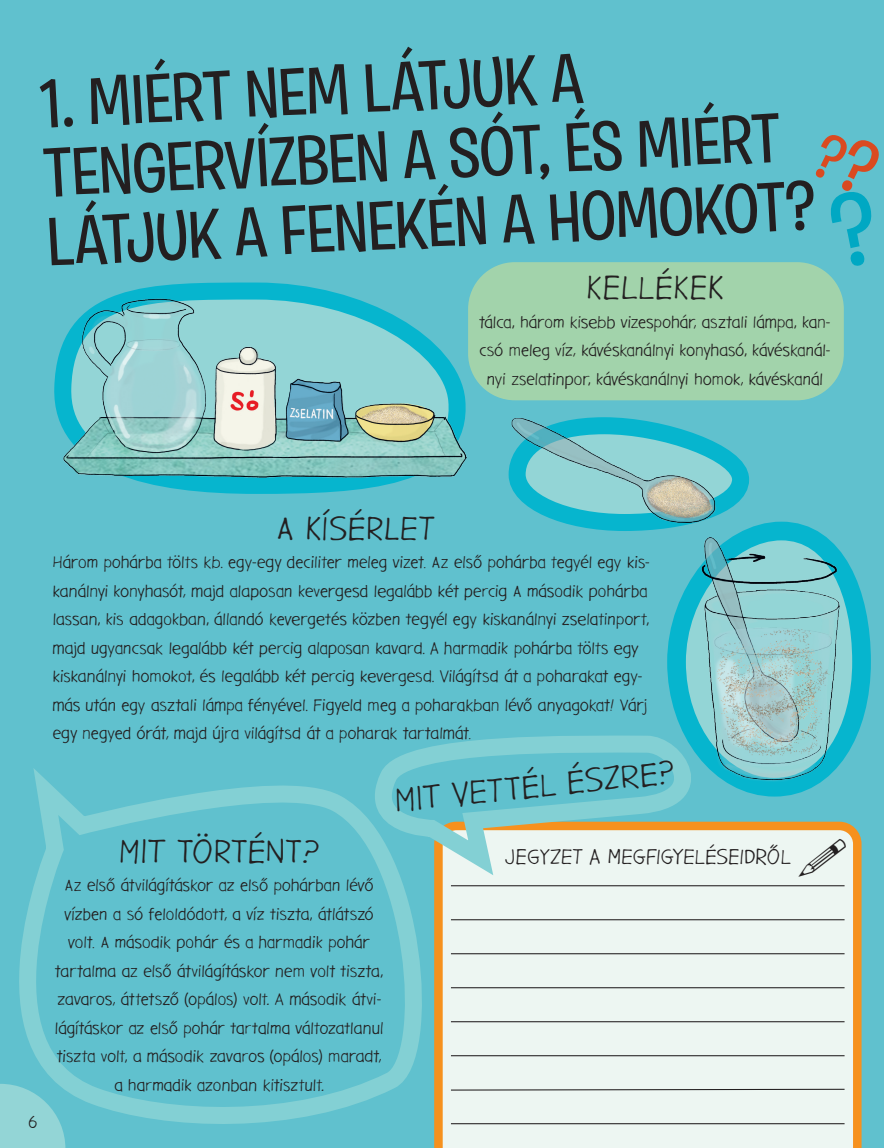
<style>
.page{position:relative;width:884px;height:1148px;background:#fff}
.page>*{position:absolute;margin:0;border:0;box-sizing:border-box;transform-origin:0 0}
.cím{font:500 69px/69.3px "Burbank Big";color:#231f20}
.kiscím{font:33px "Gargle Rg";color:#231f20}
.t1{font:21px "Gargle Rg";letter-spacing:.005em;color:#231f20}
.t2{font:18px "Gargle Rg";color:#231f20}
.t3{font:16.5px/28.5px "Gargle Rg";letter-spacing:.005em;color:#231f20;text-align:center}
</style>
<div class="page">
<div style="left:0;top:0;width:884px;height:1147px;background:#60c1ce"></div>
<div style="left:468px;top:262px;width:376px;height:138px;background:#a2d3ab;border-radius:47px"></div>
<img style="left:861px;top:840px;width:1px;height:55px">
<div style="left:434px;top:821px;width:427px;height:326px;background:#edf6f2"></div>
<svg style="left:19px;top:768px;width:436px;height:375px"></svg>
<svg style="left:365px;top:735px;width:347px;height:157px"></svg>
<svg style="left:587px;top:417px;width:163px;height:90px"></svg>
<svg style="left:658px;top:521px;width:213px;height:284px"></svg>
<img style="left:61px;top:282px;width:418px;height:212px">
<img style="left:508px;top:418px;width:225px;height:122px">
<img style="left:698px;top:527px;width:157px;height:267px">
<svg style="left:450px;top:1088px;width:395px;height:2px"></svg>
<hr style="left:451px;top:885px;width:393px;height:1px;background:#231f20">
<hr style="left:451px;top:1122px;width:393px;height:2px;background:#231f20">
<hr style="left:451px;top:919px;width:393px;height:1px;background:#231f20">
<hr style="left:451px;top:953px;width:393px;height:1px;background:#231f20">
<hr style="left:451px;top:987px;width:393px;height:1px;background:#231f20">
<hr style="left:451px;top:1021px;width:393px;height:1px;background:#231f20">
<hr style="left:451px;top:1055px;width:393px;height:1px;background:#231f20">
<svg style="left:0;top:1083px;width:65px;height:65px"></svg>
<div style="left:798px;top:838px;width:48px;height:38px;background:#edf6f2"></div>
<p class="cím" style="left:38px;top:71px;width:771px;rotate:-3deg">1. MIÉRT NEM LÁTJUK A<br>TENGERVÍZBEN A SÓT, ÉS MIÉRT<br>LÁTJUK A FENEKÉN A HOMOKOT?</p>
<p class="kiscím" style="left:586px;top:268px;width:140px">KELLÉKEK</p>
<p class="t3" style="left:479px;top:308px;width:352px">tálca, három kisebb vizespohár, asztali lámpa, kan&shy;csó meleg víz, kávéskanálnyi konyhasó, kávéskanál&shy;nyi zselatinpor, kávéskanálnyi homok, kávéskanál</p>
<p class="kiscím" style="left:277px;top:508px;width:160px">A KÍSÉRLET</p>
<p class="t3" style="left:53px;top:548px;width:598px;text-align:left">Három pohárba tölts kb. egy-egy deciliter meleg vizet. Az első pohárba tegyél egy kis&shy;kanálnyi konyhasót, majd alaposan kevergesd legalább két percig A második pohárba lassan, kis adagokban, állandó kevergetés közben tegyél egy kiskanálnyi zselatinport, majd ugyancsak legalább két percig alaposan kavard. A harmadik pohárba tölts egy kiskanálnyi homokot, és legalább két percig kevergesd. Világítsd át a poharakat egy&shy;más után egy asztali lámpa fényével. Figyeld meg a poharakban lévő anyagokat! Várj egy negyed órát, majd újra világítsd át a poharak tartalmát.</p>
<p class="t2" style="left:28px;top:1110px;width:11px">6</p>
<p class="kiscím" style="left:119px;top:831px;width:202px">MIT TÖRTÉNT?</p>
<p class="t3" style="left:65px;top:871px;width:310px">Az első átvilágításkor az első pohárban lévő</p>
<p class="t3" style="left:55px;top:899px;width:330px">vízben a só feloldódott, a víz tiszta, átlátszó volt. A második pohár és a harmadik pohár tartalma az első átvilágításkor nem volt tiszta, zavaros, áttetsző (opálos) volt. A második átvi&shy;lágításkor az első pohár tartalma változatlanul tiszta volt, a második zavaros (opálos) maradt, a harmadik azonban kitisztult.</p>
<p class="kiscím" style="left:392px;top:781px;width:283px;rotate:-6deg">MIT VETTÉL ÉSZRE?</p>
<p class="t1" style="left:505px;top:844px;width:287px">JEGYZET A MEGFIGYELÉSEIDRŐL</p>
</div>
